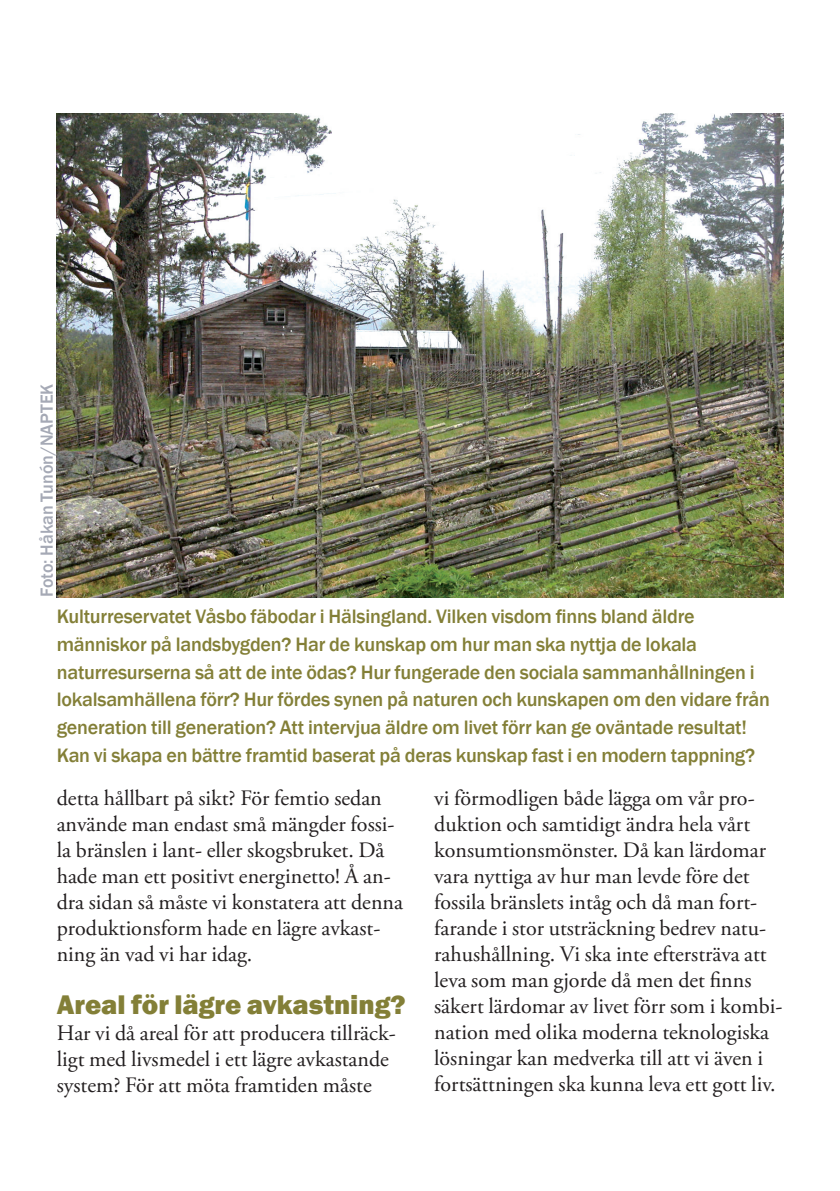
<style>
.page{position:relative;width:840px;height:1191px;background:#fff}
.page>*{position:absolute;margin:0;border:0;box-sizing:border-box;transform-origin:0 0}
.underrubrik1{font:800 27.8px "Franklin Gothic";color:#837f37}
.brödtext_utan_första{font:22px/26px "Adobe Garamond Pro";color:#231f20}
.brödtext{font:22px/26px "Adobe Garamond Pro";color:#231f20}
.bildtext{font:500 20px/27.8px "Franklin Gothic";letter-spacing:-.01em;color:#837f37}
.Fotograf{font:500 18px "Franklin Gothic";color:#a5a9b5}
</style>
<div class="page">
<img style="left:57px;top:113px;width:725px;height:484px">
<p class="Fotograf" style="left:36px;top:597px;width:215px;rotate:-90deg">Foto: Håkan Tunón/NAPTEK</p>
<p class="bildtext" style="left:57px;top:603px;width:714px">Kulturreservatet Våsbo fäbodar i Hälsingland. Vilken visdom finns bland äldre människor på landsbygden? Har de kunskap om hur man ska nyttja de lokala naturresurserna så att de inte ödas? Hur fungerade den sociala sammanhållningen i lokalsamhällena förr? Hur fördes synen på naturen och kunskapen om den vidare från generation till generation? Att intervjua äldre om livet förr kan ge oväntade resultat!<br>Kan vi skapa en bättre framtid baserat på deras kunskap fast i en modern tappning?</p>
<p class="brödtext" style="left:57px;top:785px;width:347px">detta hållbart på sikt? För femtio sedan använde man endast små mängder fossi&shy;la bränslen i lant-- eller skogsbruket. Då hade man ett positivt energinetto! Å an&shy;dra sidan så måste vi konstatera att denna produktionsform hade en lägre avkast&shy;ning än vad vi har idag.</p>
<p class="underrubrik1" style="left:57px;top:986px;width:350px">Areal för lägre avkastning?</p>
<p class="brödtext_utan_första" style="left:57px;top:1020px;width:340px">Har vi då areal för att producera tillräck&shy;ligt med livsmedel i ett lägre avkastande system? För att möta framtiden måste</p>
<p class="brödtext_utan_första" style="left:434px;top:785px;width:350px">vi förmodligen både lägga om vår pro&shy;duktion och samtidigt ändra hela vårt konsum-tionsmönster. Då kan lärdomar vara nyttiga av hur man levde före det fossila bränslets intåg och då man fort&shy;farande i stor utsträckning bedrev natu&shy;rahushållning. Vi ska inte eftersträva att leva som man gjorde då men det finns säkert lärdomar av livet förr som i kombi&shy;nation med olika moderna teknologiska lösningar kan medverka till att vi även i fortsättningen ska kunna leva ett gott liv.</p>
</div>
